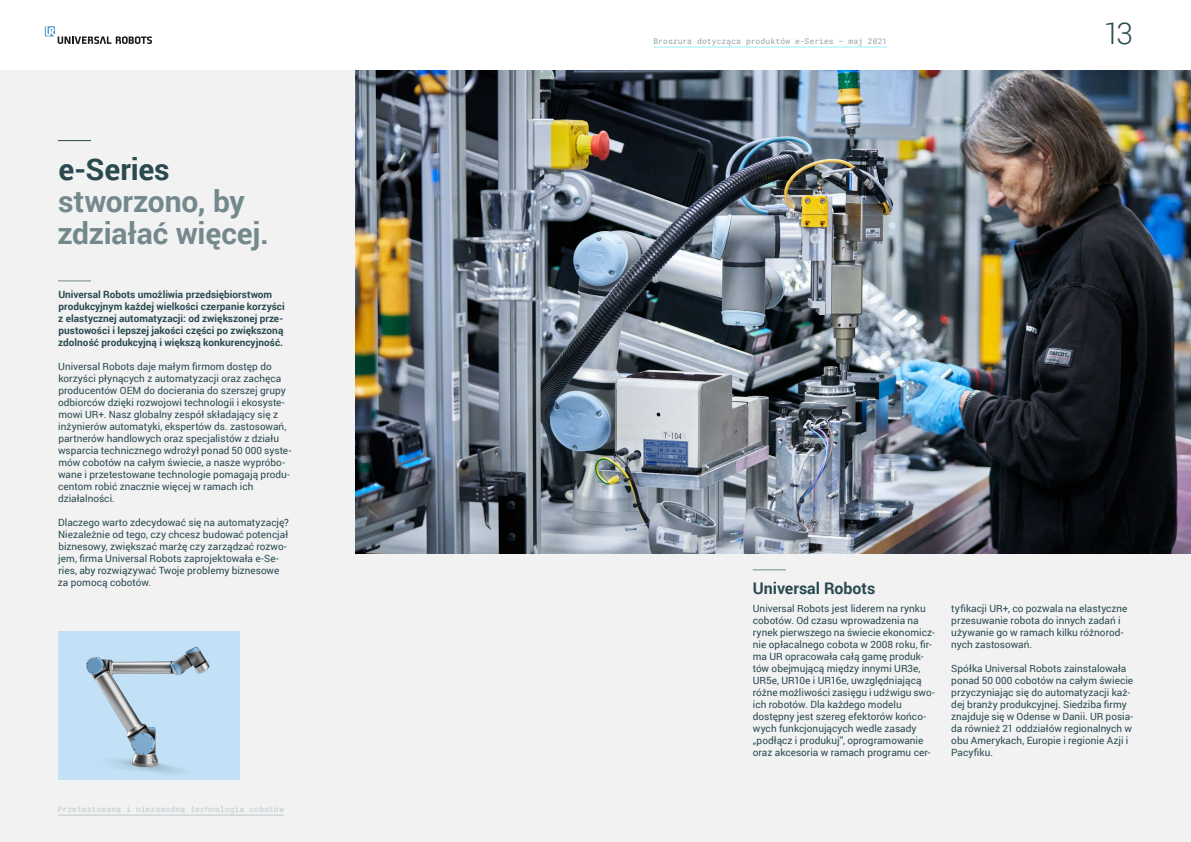
<style>
.page{position:relative;width:1191px;height:842px;background:#fff}
.page>*{position:absolute;margin:0;border:0;box-sizing:border-box;transform-origin:0 0}
.t1{font:700 30px/32px "Roboto";letter-spacing:-.005em;color:#74898c}
.t2{font:700 30px "Roboto";letter-spacing:-.005em;color:#294a4f}
.t3{font:300 30px "Roboto";color:#294a4f}
.t4{font:700 16px "Roboto";color:#294a4f}
.t5{font:10px/12px "Roboto";color:#294a4f}
.t6{font:700 10px/12px "Roboto";color:#294a4f}
.t7{font:8px "Roboto Mono";letter-spacing:.005em;color:#94a4a7}
.t8{font:8px "Roboto Mono";letter-spacing:.02em;color:#bec8ca}
</style>
<div class="page">
<div style="left:0;top:70px;width:595px;height:772px;background:#f2f2f3"></div>
<div style="left:595px;top:70px;width:596px;height:772px;background:#f2f2f3"></div>
<svg style="left:45px;top:26px;width:107px;height:18px"></svg>
<hr style="left:653px;top:47px;width:234px;height:1px;background:#9beef7">
<hr style="left:58px;top:815px;width:226px;height:1px;background:#bec8ca">
<hr style="left:58px;top:140px;width:33px;height:1px;background:#294a4f">
<hr style="left:58px;top:281px;width:33px;height:1px;background:#74898c">
<hr style="left:753px;top:570px;width:33px;height:1px;background:#74898c">
<img style="left:356px;top:71px;width:835px;height:482px">
<div style="left:58px;top:631px;width:182px;height:149px;background:#c2e1f6"></div>
<img style="left:86px;top:646px;width:124px;height:128px">
<h1 class="t2" style="left:58px;top:148px;width:113px">e-Series</h1>
<h1 class="t1" style="left:57px;top:184px;width:213px">stworzono, by zdziałać więcej.</h1>
<p class="t6" style="left:58px;top:288px;width:228px">Universal Robots umożliwia przedsiębiorstwom produkcyjnym każdej wielkości czerpanie korzyści z elastycznej automatyzacji: od zwiększonej prze&shy;pustowości i lepszej jakości części po zwiększoną zdolność produkcyjną i większą konkurencyjność.</p>
<p class="t5" style="left:58px;top:360px;width:235px">Universal Robots daje małym firmom dostęp do korzyści płynących z automatyzacji oraz zachęca producentów OEM do docierania do szerszej grupy odbiorców dzięki rozwojowi technologii i ekosyste&shy;mowi UR+. Nasz globalny zespół składający się z inżynierów automatyki, ekspertów ds. zastosowań, partnerów handlowych oraz specjalistów z działu wsparcia technicznego wdrożył ponad 50 000 syste&shy;mów cobotów na całym świecie, a nasze wypróbo&shy;wane i przetestowane technologie pomagają produ&shy;centom robić znacznie więcej w ramach ich działalności.</p>
<p class="t5" style="left:58px;top:516px;width:233px">Dlaczego warto zdecydować się na automatyzację?<br>Niezależnie od tego, czy chcesz budować potencjał biznesowy, zwiększać marżę czy zarządzać rozwo&shy;jem, firma Universal Robots zaprojektowała e-Se&shy;ries, aby rozwiązywać Twoje problemy biznesowe za pomocą cobotów.</p>
<p class="t8" style="left:58px;top:804px;width:227px">Przetestowana i niezawodna technologia cobotów</p>
<p class="t7" style="left:653px;top:36px;width:235px">Broszura dotycząca produktów e-Series – maj 2021</p>
<h1 class="t3" style="left:1103px;top:12px;width:31px">13</h1>
<h2 class="t4" style="left:753px;top:577px;width:124px">Universal Robots</h2>
<p class="t5" style="left:753px;top:602px;width:183px">Universal Robots jest liderem na rynku cobotów. Od czasu wprowadzenia na rynek pierwszego na świecie ekonomicz&shy;nie opłacalnego cobota w 2008 roku, fir&shy;ma UR opracowała całą gamę produk&shy;tów obejmującą między innymi UR3e, UR5e, UR10e i UR16e, uwzględniającą różne możliwości zasięgu i udźwigu swo&shy;ich robotów. Dla każdego modelu dostępny jest szereg efektorów końco&shy;wych funkcjonujących wedle zasady „podłącz i produkuj”, oprogramowanie oraz akcesoria w ramach programu cer-</p>
<p class="t5" style="left:951px;top:602px;width:178px">tyfikacji UR+, co pozwala na elastyczne przesuwanie robota do innych zadań i używanie go w ramach kilku różnorod&shy;nych zastosowań.</p>
<p class="t5" style="left:951px;top:662px;width:183px">Spółka Universal Robots zainstalowała ponad 50 000 cobotów na całym świecie przyczyniając się do automatyzacji każ&shy;dej branży produkcyjnej. Siedziba firmy znajduje się w Odense w Danii. UR posia&shy;da również 21 oddziałów regionalnych w obu Amerykach, Europie i regionie Azji i Pacyfiku.</p>
</div>
